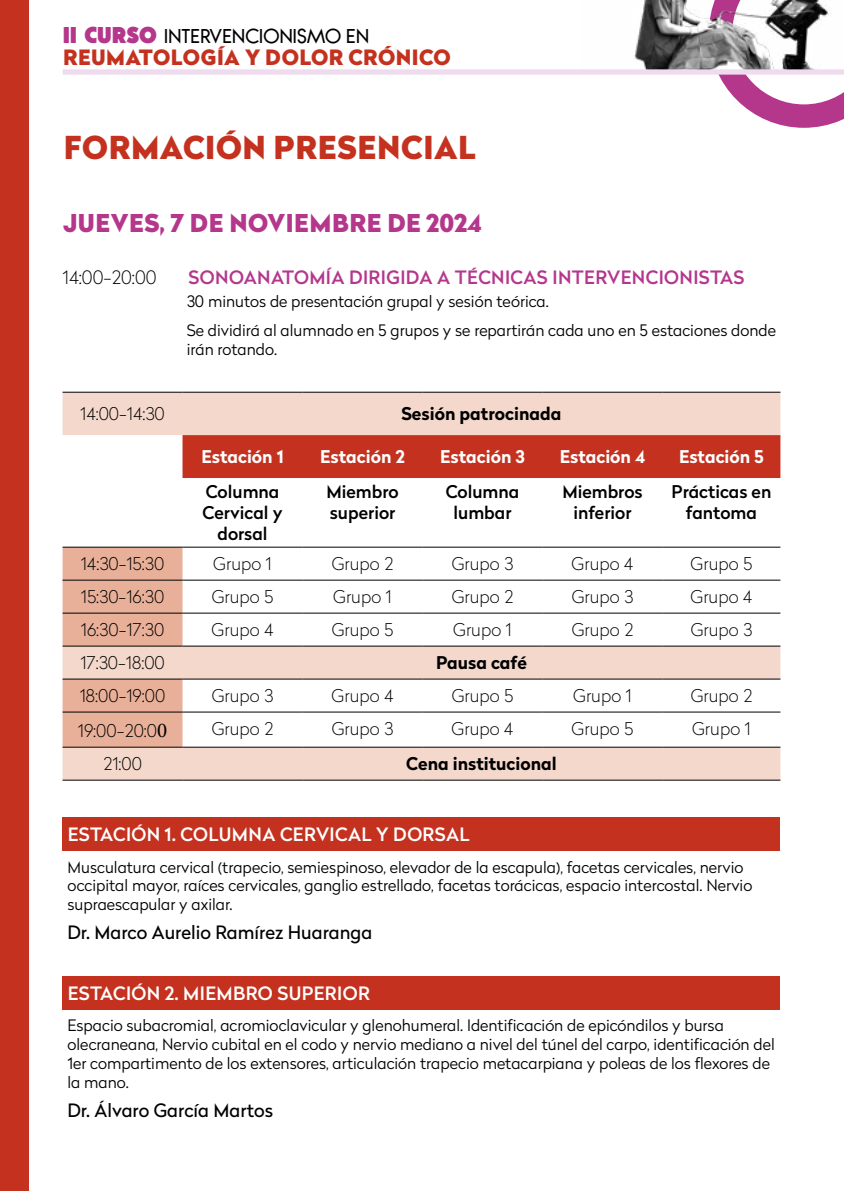
<style>
.page{position:relative;width:844px;height:1191px;background:#fff}
.page>*{position:absolute;margin:0;border:0;box-sizing:border-box;transform-origin:0 0}
.t1{font:900 31.5px "Radikal";letter-spacing:.02em;color:#c4321f}
.t2{font:900 24.5px "Radikal";letter-spacing:.02em;color:#b4378c}
.t3{font:900 21px "Radikal";letter-spacing:.02em;color:#c4321f}
.t4{font:500 18.38px "Radikal";letter-spacing:.02em;color:#fff}
.t5{font:18.38px "Radikal";color:#000}
.t6{font:500 18.38px "Radikal";letter-spacing:.02em;color:#b4378c}
.t7{font:100 18.38px "Radikal";color:#000}
.t8{font:100 17.5px "Radikal";color:#000}
.t9{font:500 17.5px/21px "Radikal";color:#000;text-align:center}
.t10{font:700 17.5px "Radikal";color:#fff}
.t11{font:700 17.5px "Radikal";color:#000}
.t12{font:17.5px "Bambino";letter-spacing:.01em;color:#000}
.t13{font:300 15.75px/18.9px "Radikal";color:#000}
.s1{font-family:"Acre";font-weight:900;font-size:22.75px;color:#b4378c}
.s2{font-family:"Minion Pro";font-weight:400;font-size:21px}
</style>
<div class="page">
<svg style="left:719px;top:75px;width:124px;height:53px"></svg>
<img style="left:634px;top:0;width:196px;height:69px">
<div style="left:63px;top:69px;width:780px;height:6px;background:#eedbed"></div>
<div style="left:0;top:0;width:28px;height:1191px;background:#c4321f"></div>
<svg style="left:63px;top:393px;width:717px;height:387px"></svg>
<div style="left:182px;top:435px;width:598px;height:43px;background:#c4321f"></div>
<svg style="left:63px;top:548px;width:119px;height:199px"></svg>
<hr style="left:182px;top:580px;width:120px;height:1px;background:#000">
<hr style="left:302px;top:580px;width:120px;height:1px;background:#000">
<hr style="left:422px;top:580px;width:120px;height:1px;background:#000">
<hr style="left:542px;top:580px;width:120px;height:1px;background:#000">
<hr style="left:662px;top:580px;width:118px;height:1px;background:#000">
<hr style="left:182px;top:613px;width:120px;height:1px;background:#000">
<hr style="left:302px;top:613px;width:120px;height:1px;background:#000">
<hr style="left:422px;top:613px;width:120px;height:1px;background:#000">
<hr style="left:542px;top:613px;width:120px;height:1px;background:#000">
<hr style="left:662px;top:613px;width:118px;height:1px;background:#000">
<hr style="left:182px;top:646px;width:120px;height:1px;background:#000">
<hr style="left:302px;top:646px;width:120px;height:1px;background:#000">
<hr style="left:422px;top:646px;width:120px;height:1px;background:#000">
<hr style="left:542px;top:646px;width:120px;height:1px;background:#000">
<hr style="left:662px;top:646px;width:118px;height:1px;background:#000">
<hr style="left:182px;top:679px;width:120px;height:1px;background:#000">
<hr style="left:302px;top:679px;width:120px;height:1px;background:#000">
<hr style="left:422px;top:679px;width:120px;height:1px;background:#000">
<hr style="left:542px;top:679px;width:120px;height:1px;background:#000">
<hr style="left:662px;top:679px;width:118px;height:1px;background:#000">
<hr style="left:182px;top:712px;width:120px;height:1px;background:#000">
<hr style="left:302px;top:712px;width:120px;height:1px;background:#000">
<hr style="left:422px;top:712px;width:120px;height:1px;background:#000">
<hr style="left:542px;top:712px;width:120px;height:1px;background:#000">
<hr style="left:662px;top:712px;width:118px;height:1px;background:#000">
<hr style="left:63px;top:580px;width:119px;height:1px;background:#000">
<hr style="left:63px;top:613px;width:119px;height:1px;background:#000">
<hr style="left:63px;top:646px;width:119px;height:1px;background:#000">
<hr style="left:63px;top:679px;width:119px;height:1px;background:#000">
<hr style="left:63px;top:712px;width:119px;height:1px;background:#000">
<hr style="left:63px;top:747px;width:119px;height:1px;background:#000">
<hr style="left:182px;top:747px;width:120px;height:1px;background:#000">
<hr style="left:302px;top:747px;width:120px;height:1px;background:#000">
<hr style="left:422px;top:747px;width:120px;height:1px;background:#000">
<hr style="left:542px;top:747px;width:120px;height:1px;background:#000">
<hr style="left:662px;top:747px;width:118px;height:1px;background:#000">
<hr style="left:63px;top:780px;width:119px;height:1px;background:#000">
<hr style="left:182px;top:780px;width:120px;height:1px;background:#000">
<hr style="left:302px;top:780px;width:120px;height:1px;background:#000">
<hr style="left:422px;top:780px;width:120px;height:1px;background:#000">
<hr style="left:542px;top:780px;width:120px;height:1px;background:#000">
<hr style="left:662px;top:780px;width:118px;height:1px;background:#000">
<hr style="left:63px;top:392px;width:119px;height:1px;background:#000">
<hr style="left:182px;top:392px;width:120px;height:1px;background:#000">
<hr style="left:302px;top:392px;width:120px;height:1px;background:#000">
<hr style="left:422px;top:392px;width:120px;height:1px;background:#000">
<hr style="left:542px;top:392px;width:120px;height:1px;background:#000">
<hr style="left:662px;top:392px;width:118px;height:1px;background:#000">
<hr style="left:182px;top:547px;width:120px;height:1px;background:#000">
<hr style="left:302px;top:547px;width:120px;height:1px;background:#000">
<hr style="left:422px;top:547px;width:120px;height:1px;background:#000">
<hr style="left:542px;top:547px;width:120px;height:1px;background:#000">
<hr style="left:662px;top:547px;width:118px;height:1px;background:#000">
<hr style="left:63px;top:547px;width:119px;height:1px;background:#000">
<div style="left:63px;top:817px;width:716px;height:33px;background:#c4321f"></div>
<div style="left:63px;top:975px;width:716px;height:34px;background:#c4321f"></div>
<p class="t12" style="left:63px;top:26px;width:308px"><span class="s1">II CURSO</span> INTERVENCIONISMO EN</p>
<h3 class="t3" style="left:63px;top:42px;width:389px">REUMATOLOGÍA Y DOLOR CRÓNICO</h3>
<h1 class="t1" style="left:64px;top:124px;width:413px">FORMACIÓN PRESENCIAL</h1>
<h2 class="t2" style="left:63px;top:204px;width:420px">JUEVES, 7 DE NOVIEMBRE DE 2024</h2>
<p class="t7" style="left:63px;top:264px;width:95px">14:00-20:00</p>
<p class="t6" style="left:189px;top:264px;width:557px">SONOANATOMÍA DIRIGIDA A TÉCNICAS INTERVENCIONISTAS</p>
<p class="t13" style="left:187px;top:287px;width:590px;line-height:28.9px">30 minutos de presentación grupal y sesión teórica.<br>Se dividirá al alumnado en 5 grupos y se repartirán cada uno en 5 estaciones donde</p>
<p class="t13" style="left:187px;top:339px;width:92px">irán rotando.</p>
<p class="t8" style="left:80px;top:402px;width:86px">14:00-14:30</p>
<p class="t11" style="left:401px;top:401px;width:161px">Sesión patrocinada</p>
<p class="t10" style="left:201px;top:444px;width:84px">Estación 1</p>
<p class="t10" style="left:320px;top:444px;width:86px">Estación 2</p>
<p class="t10" style="left:440px;top:444px;width:86px">Estación 3</p>
<p class="t10" style="left:559px;top:444px;width:87px">Estación 4</p>
<p class="t10" style="left:678px;top:444px;width:86px">Estación 5</p>
<p class="t9" style="left:202px;top:481px;width:81px">Columna<br>Cervical y dorsal</p>
<p class="t9" style="left:326px;top:481px;width:74px;text-align:left">Miembro superior</p>
<p class="t9" style="left:445px;top:481px;width:75px">Columna lumbar</p>
<p class="t9" style="left:562px;top:481px;width:82px">Miembros inferior</p>
<p class="t9" style="left:671px;top:481px;width:101px">Prácticas en fantoma</p>
<p class="t8" style="left:81px;top:552px;width:85px">14:30-15:30</p>
<p class="t8" style="left:213px;top:552px;width:60px">Grupo 1</p>
<p class="t8" style="left:331px;top:552px;width:63px">Grupo 2</p>
<p class="t8" style="left:451px;top:552px;width:63px">Grupo 3</p>
<p class="t8" style="left:571px;top:552px;width:63px">Grupo 4</p>
<p class="t8" style="left:690px;top:552px;width:63px">Grupo 5</p>
<p class="t8" style="left:81px;top:585px;width:85px">15:30-16:30</p>
<p class="t8" style="left:212px;top:585px;width:63px">Grupo 5</p>
<p class="t8" style="left:333px;top:585px;width:60px">Grupo 1</p>
<p class="t8" style="left:451px;top:585px;width:63px">Grupo 2</p>
<p class="t8" style="left:571px;top:585px;width:63px">Grupo 3</p>
<p class="t8" style="left:690px;top:585px;width:63px">Grupo 4</p>
<p class="t8" style="left:81px;top:618px;width:85px">16:30-17:30</p>
<p class="t8" style="left:211px;top:618px;width:63px">Grupo 4</p>
<p class="t8" style="left:331px;top:618px;width:63px">Grupo 5</p>
<p class="t8" style="left:453px;top:618px;width:60px">Grupo 1</p>
<p class="t8" style="left:571px;top:618px;width:63px">Grupo 2</p>
<p class="t8" style="left:690px;top:618px;width:63px">Grupo 3</p>
<p class="t8" style="left:80px;top:651px;width:86px">17:30-18:00</p>
<p class="t11" style="left:436px;top:650px;width:92px">Pausa café</p>
<p class="t8" style="left:80px;top:683px;width:87px">18:00-19:00</p>
<p class="t8" style="left:212px;top:683px;width:63px">Grupo 3</p>
<p class="t8" style="left:331px;top:683px;width:63px">Grupo 4</p>
<p class="t8" style="left:451px;top:683px;width:63px">Grupo 5</p>
<p class="t8" style="left:573px;top:683px;width:60px">Grupo 1</p>
<p class="t8" style="left:690px;top:683px;width:63px">Grupo 2</p>
<p class="t8" style="left:78px;top:719px;width:91px">19:00-20:0<span class="s2">0</span></p>
<p class="t8" style="left:212px;top:716px;width:63px">Grupo 2</p>
<p class="t8" style="left:331px;top:716px;width:63px">Grupo 3</p>
<p class="t8" style="left:451px;top:716px;width:63px">Grupo 4</p>
<p class="t8" style="left:571px;top:716px;width:63px">Grupo 5</p>
<p class="t8" style="left:692px;top:716px;width:60px">Grupo 1</p>
<p class="t8" style="left:103px;top:752px;width:40px">21:00</p>
<p class="t11" style="left:406px;top:751px;width:152px">Cena institucional</p>
<p class="t4" style="left:68px;top:821px;width:403px">ESTACIÓN 1. COLUMNA CERVICAL Y DORSAL</p>
<p class="t13" style="left:67px;top:857px;width:686px">Musculatura cervical (trapecio, semiespinoso, elevador de la escapula), facetas cervicales, nervio occipital mayor, raíces cervicales, ganglio estrellado, facetas torácicas, espacio intercostal. Nervio supraescapular y axilar.</p>
<p class="t5" style="left:67px;top:919px;width:306px">Dr. Marco Aurelio Ramírez Huaranga</p>
<p class="t4" style="left:68px;top:979px;width:303px">ESTACIÓN 2. MIEMBRO SUPERIOR</p>
<p class="t13" style="left:67px;top:1015px;width:708px">Espacio subacromial, acromioclavicular y glenohumeral. Identificación de epicóndilos y bursa olecraneana, Nervio cubital en el codo y nervio mediano a nivel del túnel del carpo, identificación del 1er compartimento de los extensores, articulación trapecio metacarpiana y poleas de los flexores de la mano.</p>
<p class="t5" style="left:67px;top:1096px;width:207px">Dr. Álvaro García Martos</p>
</div>
